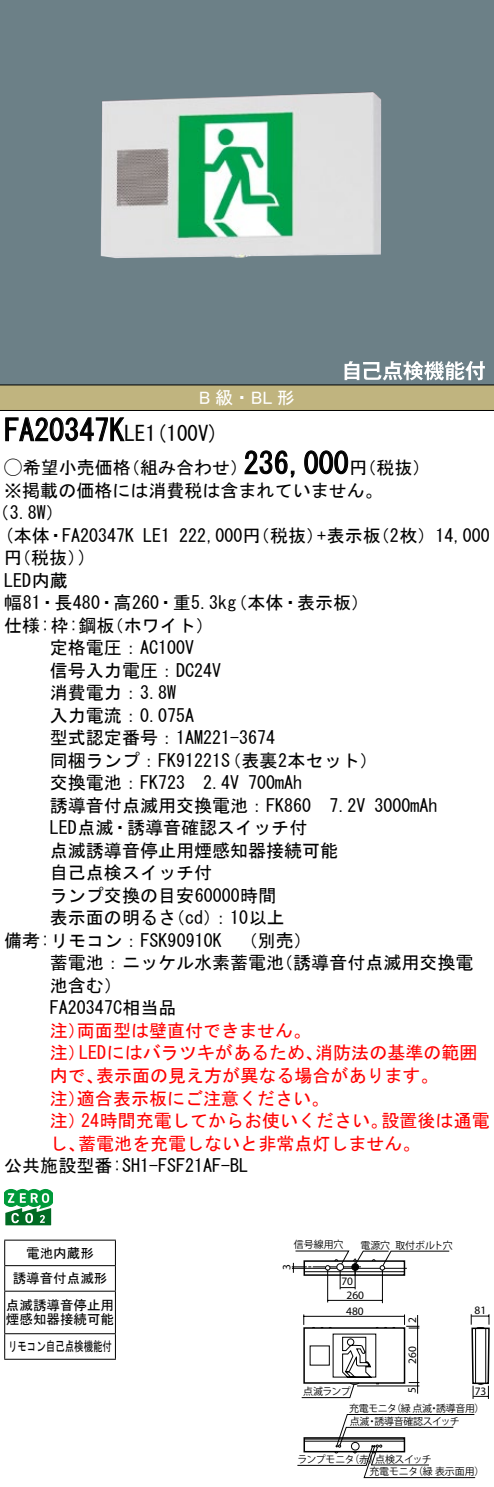
<style>
.page{position:relative;width:494px;height:1487px;background:#fff}
.page>*{position:absolute;margin:0;border:0;box-sizing:border-box;transform-origin:0 0}
.t1{font:30px "MS Gothic";color:#000}
.t2{font:21px "MS Gothic";color:#000}
.t3{font:18px/22.5px "MS Gothic";color:#000}
.t4{font:18px/22.5px "MS Gothic";color:#f00}
.t5{font:18px "MS P Gothic";color:#fff}
.t6{font:13.5px/25.5px "MS Gothic";color:#000;text-align:center}
.t7{font:13.5px "MS Gothic";color:#000;scale:.7 1}
.t8{font:11.4px "Helvetica LT Std";color:#000}
.t9{font:9.9px "Gothic BBB Pro Medium 90 msp RKSJ H";letter-spacing:-.03em;color:#000}
.s1{font-size:30px}
.s2{font-family:"Ford Classification 1"}
</style>
<div class="page">
<div style="left:0;top:0;width:493px;height:359px;background:#6c8087"></div>
<img style="left:101px;top:92px;width:280px;height:166px">
<div style="left:0;top:359px;width:493px;height:25px;background:#6c8087"></div>
<svg style="left:344px;top:361px;width:140px;height:19px"></svg>
<div style="left:0;top:385px;width:493px;height:25px;background:#c0b47f"></div>
<hr style="left:0;top:384px;width:493px;height:1px;background:#000">
<hr style="left:0;top:410px;width:493px;height:1px;background:#000">
<svg style="left:5px;top:417px;width:120px;height:25px"></svg>
<svg style="left:244px;top:450px;width:51px;height:27px"></svg>
<svg style="left:304px;top:450px;width:44px;height:24px"></svg>
<svg style="left:4px;top:1188px;width:48px;height:37px"></svg>
<svg style="left:42px;top:1192px;width:7px;height:10px"></svg>
<hr style="left:4px;top:1239px;width:112px;height:1px;background:#000">
<hr style="left:4px;top:1264px;width:112px;height:1px;background:#000">
<svg style="left:4px;top:1240px;width:1px;height:50px"></svg>
<svg style="left:115px;top:1240px;width:1px;height:50px"></svg>
<hr style="left:4px;top:1290px;width:112px;height:1px;background:#000">
<hr style="left:4px;top:1291px;width:1px;height:42px;background:#000">
<hr style="left:115px;top:1291px;width:1px;height:42px;background:#000">
<hr style="left:4px;top:1332px;width:112px;height:1px;background:#000">
<svg style="left:4px;top:1333px;width:1px;height:25px"></svg>
<svg style="left:115px;top:1333px;width:1px;height:25px"></svg>
<hr style="left:4px;top:1358px;width:112px;height:1px;background:#000">
<svg style="left:291px;top:1250px;width:198px;height:228px"></svg>
<p class="t5" style="left:199px;top:388px;width:97px">B級・ BL 形</p>
<p class="t2" style="left:109px;top:423px;width:111px"><span class="s1">K</span>LE (1 100 (V</p>
<h1 class="t1" style="left:4px;top:415px;width:107px">FA20347</h1>
<h1 class="t1" style="left:243px;top:448px;width:106px">236,000</h1>
<p class="t3" style="left:4px;top:456px;width:128px"><span class="s2">A</span>希望小売価格</p>
<p class="t3" style="left:4px;top:479px;width:379px">※掲載の価格には消費税は含まれていません。</p>
<p class="t3" style="left:-8px;top:501px;width:73px">（3.8 (W</p>
<p class="t3" style="left:122px;top:456px;width:127px">（組み合わせ）</p>
<p class="t3" style="left:349px;top:456px;width:82px">（円税抜(</p>
<p class="t3" style="left:4px;top:524px;width:47px">(本体</p>
<p class="t3" style="left:62px;top:524px;width:74px">FA20347K</p>
<p class="t3" style="left:47px;top:524px;width:19px">・</p>
<p class="t3" style="left:4px;top:546px;width:82px">（円税抜(<br>LED内蔵</p>
<p class="t3" style="left:79px;top:546px;width:10px">(</p>
<p class="t3" style="left:143px;top:524px;width:28px">LE1</p>
<p class="t3" style="left:317px;top:524px;width:65px">+表示板</p>
<p class="t3" style="left:179px;top:524px;width:146px">222,000 （円税抜）</p>
<p class="t3" style="left:371px;top:524px;width:119px">（枚2 (14,000</p>
<p class="t3" style="left:106px;top:591px;width:132px;text-indent:-101px">幅81・長480・高260・重5.3kg（ホワイト(</p>
<p class="t3" style="left:229px;top:591px;width:141px">（本体・表示板(</p>
<p class="t3" style="left:4px;top:614px;width:112px">仕様枠: :鋼板</p>
<p class="t3" style="left:50px;top:636px;width:146px">定格電圧：AC100V</p>
<p class="t3" style="left:50px;top:659px;width:173px">信号入力電圧：DC24V</p>
<p class="t3" style="left:50px;top:681px;width:128px">消費電力：3.8W</p>
<p class="t3" style="left:50px;top:704px;width:146px">入力電流：0.075A</p>
<p class="t3" style="left:50px;top:726px;width:227px">型式認定番号：1AM221-3674</p>
<p class="t3" style="left:50px;top:749px;width:329px">同梱ランプ：FK91221（S 表裏2本セット(</p>
<p class="t3" style="left:248px;top:771px;width:55px">700mAh</p>
<p class="t3" style="left:50px;top:771px;width:191px">交換電池：FK723　2.4V</p>
<p class="t3" style="left:50px;top:794px;width:317px">誘導音付点滅用交換電池：FK860　7.2V</p>
<p class="t3" style="left:50px;top:816px;width:259px">LED点滅・誘導音確認スイッチ付</p>
<p class="t3" style="left:50px;top:839px;width:289px">点滅誘導音停止用煙感知器接続可能</p>
<p class="t3" style="left:50px;top:861px;width:164px">自己点検スイッチ付</p>
<p class="t3" style="left:50px;top:884px;width:228px">ランプ交換の目安60000時間</p>
<p class="t3" style="left:212px;top:906px;width:74px">：10以上</p>
<p class="t3" style="left:50px;top:906px;width:128px">表示面の明るさ</p>
<p class="t3" style="left:167px;top:906px;width:55px">（cd）</p>
<p class="t3" style="left:4px;top:929px;width:219px">備考:リモコン：FSK90910K</p>
<p class="t3" style="left:230px;top:929px;width:82px">　（別売(</p>
<p class="t3" style="left:374px;top:794px;width:64px">3000mAh</p>
<p class="t3" style="left:275px;top:951px;width:199px">（誘導音付点滅用交換電</p>
<p class="t3" style="left:50px;top:951px;width:236px">蓄電池：ニッケル水素蓄電池池含む(<br>FA20347C相当品</p>
<p class="t4" style="left:77px;top:1019px;width:236px">両面型は壁直付できません。</p>
<p class="t4" style="left:50px;top:1019px;width:37px">注）</p>
<p class="t4" style="left:79px;top:1041px;width:245px">LEDにはバラツキがあるため、</p>
<p class="t4" style="left:315px;top:1041px;width:163px">消防法の基準の範囲</p>
<p class="t4" style="left:50px;top:1041px;width:37px">注）</p>
<p class="t4" style="left:96px;top:1064px;width:344px">表示面の見え方が異なる場合があります。</p>
<p class="t4" style="left:77px;top:1064px;width:254px;text-indent:-27px">内で、<br>適合表示板にご注意ください。</p>
<p class="t4" style="left:50px;top:1086px;width:37px">注）</p>
<p class="t4" style="left:381px;top:1109px;width:110px">設置後は通電</p>
<p class="t4" style="left:81px;top:1109px;width:308px">24時間充電してからお使いください。</p>
<p class="t4" style="left:78px;top:1109px;width:344px;text-indent:-28px">注）<br>蓄電池を充電しないと非常点灯しません。</p>
<p class="t4" style="left:50px;top:1131px;width:37px">し、</p>
<p class="t3" style="left:4px;top:1154px;width:245px">公共施設型番:SH1-FSF21AF-BL</p>
<p class="t9" style="left:293px;top:1238px;width:51px">信号線用穴</p>
<p class="t9" style="left:395px;top:1239px;width:59px">取付ボルト穴</p>
<p class="t9" style="left:360px;top:1239px;width:31px">電源穴</p>
<p class="t6" style="left:13px;top:1239px;width:96px">電池内蔵形<br>誘導音付点滅形</p>
<p class="t6" style="left:6px;top:1298px;width:109px;line-height:14.1px;text-align:left">点滅誘導音停止用煙感知器接続可能</p>
<p class="t7" style="left:8px;top:1339px;width:150px">リモコン自己点検機能付</p>
<p class="t8" style="left:405px;top:1363px;width:19px;rotate:-90deg">260</p>
<p class="t8" style="left:279px;top:1269px;width:7px;rotate:-90deg">3</p>
<p class="t8" style="left:341px;top:1274px;width:13px">70</p>
<p class="t8" style="left:346px;top:1287px;width:19px">260</p>
<p class="t8" style="left:346px;top:1303px;width:19px">480</p>
<p class="t8" style="left:405px;top:1323px;width:7px;rotate:-90deg">2</p>
<p class="t8" style="left:474px;top:1303px;width:13px">81</p>
<p class="t9" style="left:303px;top:1385px;width:49px">点滅ランプ</p>
<p class="t8" style="left:474px;top:1383px;width:13px">73</p>
<p class="t8" style="left:404px;top:1393px;width:7px;rotate:-90deg">5</p>
<p class="t9" style="left:391px;top:1402px;width:94px">（緑点滅誘導音用(</p>
<p class="t9" style="left:349px;top:1402px;width:49px">充電モニタ</p>
<p class="t9" style="left:429px;top:1402px;width:11px">・</p>
<p class="t9" style="left:374px;top:1415px;width:87px">誘導音確認スイッチ</p>
<p class="t9" style="left:349px;top:1415px;width:21px">点滅</p>
<p class="t9" style="left:367px;top:1415px;width:11px">・</p>
<p class="t9" style="left:297px;top:1453px;width:59px">ランプモニタ</p>
<p class="t9" style="left:349px;top:1453px;width:31px">（赤）</p>
<p class="t9" style="left:375px;top:1453px;width:58px">点検スイッチ</p>
<p class="t9" style="left:369px;top:1465px;width:50px">充電モニタ</p>
<p class="t9" style="left:412px;top:1465px;width:73px">（緑表示面用(</p>
</div>
